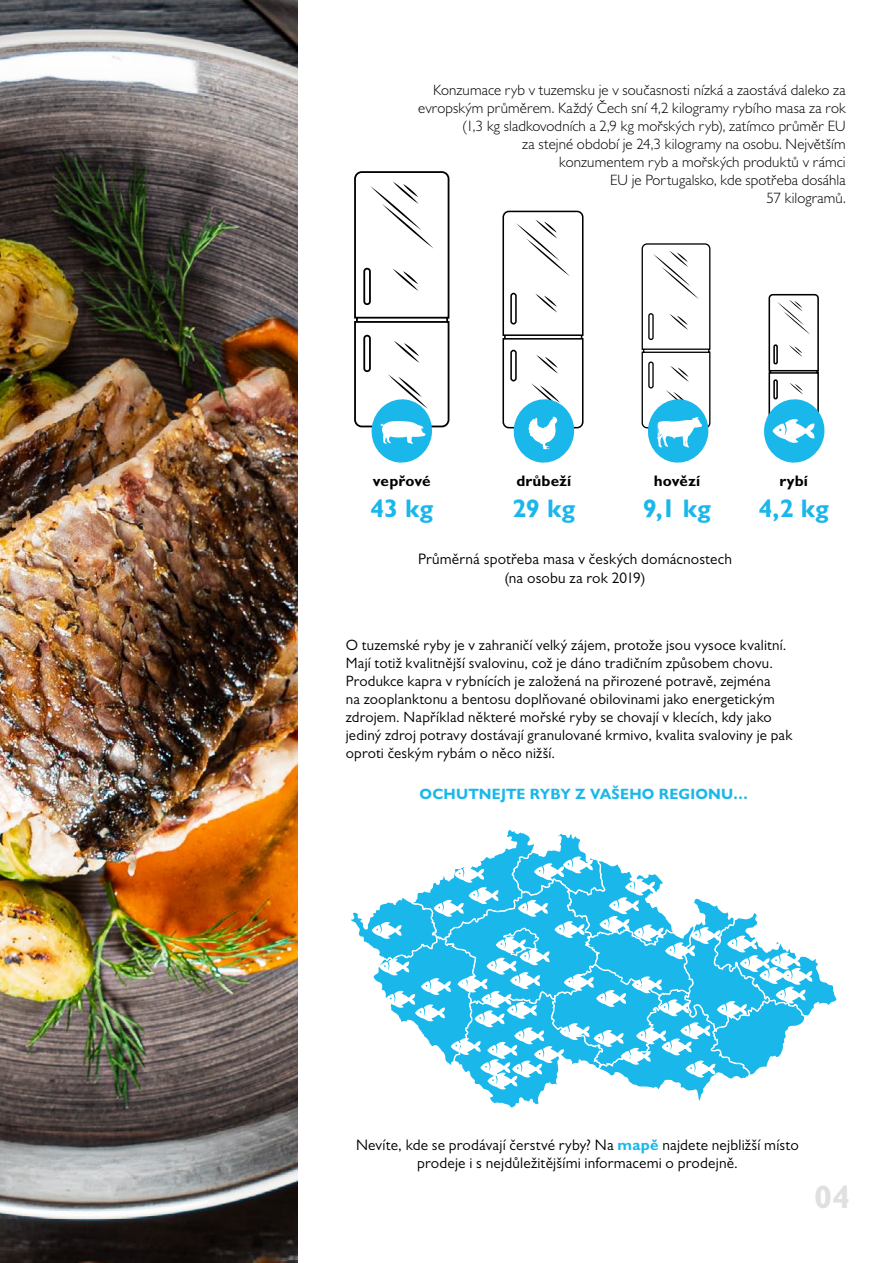
<style>
.page{position:relative;width:893px;height:1263px;background:#fff}
.page>*{position:absolute;margin:0;border:0;box-sizing:border-box;transform-origin:0 0}
.t1{font:700 32.55px "Gill Sans MT Pro";color:#e0e0df}
.t2{font:700 25.5px "Gill Sans MT Pro";letter-spacing:-.005em;color:#1ab7ea}
.t3{font:15.3px/18.3px "Gill Sans MT Pro";letter-spacing:.01em;color:#000;text-align:center}
.t4{font:700 15.3px "Gill Sans MT Pro";letter-spacing:.005em;color:#000}
.t5{font:15px/18px "Gill Sans MT Pro";letter-spacing:.01em;color:#000}
.t6{font:300 15px/18px "Gill Sans MT Pro";letter-spacing:.005em;color:#000;text-align:right}
.t7{font:700 15px "Gill Sans Nova";letter-spacing:.01em;color:#1ab7ea}
.s1{font-weight:700;color:#1ab7ea}
</style>
<div class="page">
<svg style="left:502px;top:210px;width:82px;height:253px"></svg>
<svg style="left:641px;top:243px;width:70px;height:220px"></svg>
<svg style="left:354px;top:171px;width:96px;height:292px"></svg>
<svg style="left:764px;top:293px;width:61px;height:170px"></svg>
<svg style="left:351px;top:830px;width:486px;height:278px"></svg>
<img style="left:0;top:0;width:298px;height:1263px">
<p class="t6" style="left:418px;top:81px;width:429px">Konzumace ryb v tuzemsku je v současnosti nízká a zaostává daleko za evropským průměrem. Každý Čech sní 4,2 kilogramy rybího masa za rok (1,3 kg sladkovodních a 2,9 kg mořských ryb), zatímco průměr EU<br>za stejné období je 24,3 kilogramy na osobu. Největším<br>konzumentem ryb a mořských produktů v rámci<br>EU je Portugalsko, kde spotřeba dosáhla<br>57 kilogramů.</p>
<p class="t4" style="left:516px;top:471px;width:57px">drůbeží</p>
<h2 class="t2" style="left:512px;top:492px;width:64px">29 kg</h2>
<p class="t4" style="left:373px;top:471px;width:59px">vepřové</p>
<h2 class="t2" style="left:370px;top:492px;width:65px">43 kg</h2>
<p class="t3" style="left:418px;top:550px;width:315px">Průměrná spotřeba masa v českých domácnostech (na osobu za rok 2019)</p>
<p class="t4" style="left:654px;top:471px;width:48px">hovězí</p>
<h2 class="t2" style="left:643px;top:492px;width:69px">9,1 kg</h2>
<p class="t4" style="left:779px;top:471px;width:30px">rybí</p>
<h2 class="t2" style="left:758px;top:492px;width:72px">4,2 kg</h2>
<p class="t5" style="left:346px;top:636px;width:448px">O tuzemské ryby je v zahraničí velký zájem, protože jsou vysoce kvalitní.<br>Mají totiž kvalitnější svalovinu, což je dáno tradičním způsobem chovu.<br>Produkce kapra v rybnících je založená na přirozené potravě, zejména<br>na zooplanktonu a bentosu doplňované obilovinami jako energetickým zdrojem. Například některé mořské ryby se chovají v klecích, kdy jako jediný zdroj potravy dostávají granulované krmivo, kvalita svaloviny je pak oproti českým rybám o něco nižší.</p>
<p class="t7" style="left:420px;top:785px;width:330px">OCHUTNEJTE RYBY Z VAŠEHO REGIONU…</p>
<p class="t3" style="left:356px;top:1136px;width:444px">Nevíte, kde se prodávají čerstvé ryby? Na <span class="s1">mapě</span> najdete nejbližší místo prodeje i s nejdůležitějšími informacemi o prodejně.</p>
<h1 class="t1" style="left:814px;top:1176px;width:37px">04</h1>
</div>
